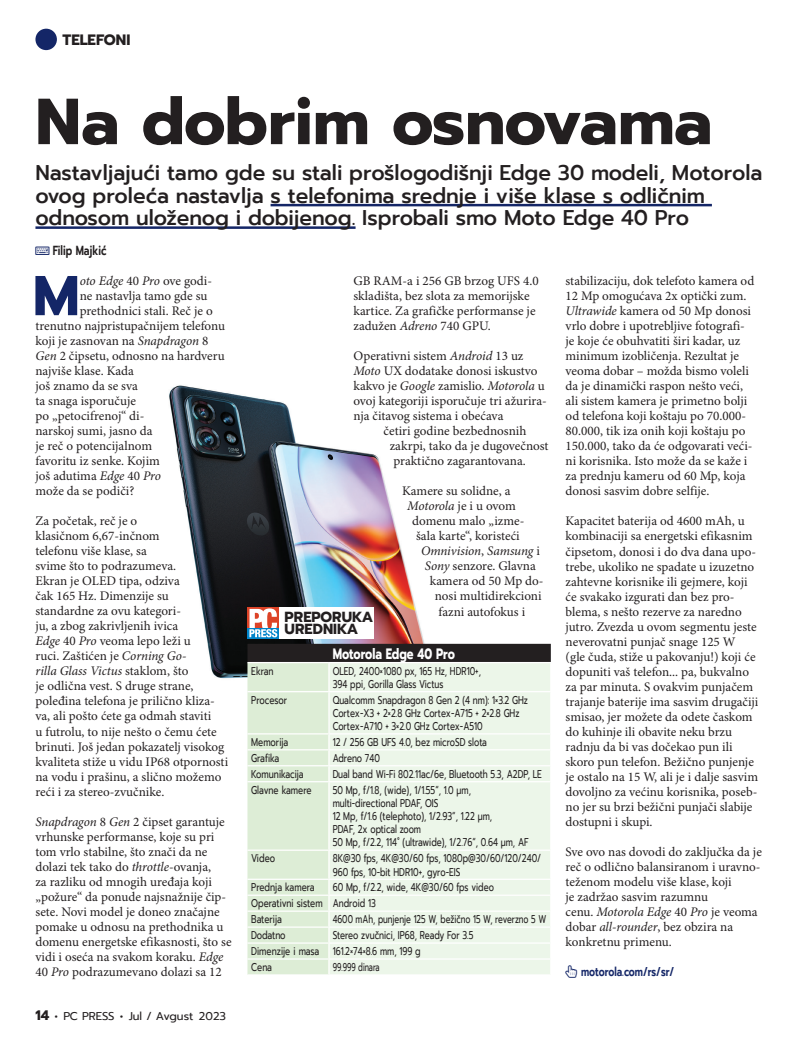
<style>
.page{position:relative;width:798px;height:1053px;background:#fff}
.page>*{position:absolute;margin:0;border:0;box-sizing:border-box;transform-origin:0 0}
.t1{font:700 65px "Prompt";color:#231f20}
.t2{font:700 56px "Prompt";color:#142667}
.t3{font:500 21.25px/22.5px "Prompt";color:#231f20}
.t4{font:700 15px "Prompt";color:#fff;scale:.75 1}
.t5{font:700 15px "Prompt";color:#231f20}
.t6{font:700 14.62px "Prompt";color:#231f20}
.t7{font:13.12px/15px "Minion Pro";color:#231f20}
.t8{font:italic 13.12px "Minion Pro";letter-spacing:-.01em;color:#231f20}
.t9{font:600 13.12px "Prompt";color:#231f20;scale:.75 1}
.t10{font:600 12.5px "Prompt";letter-spacing:-.005em;color:#142667;scale:.75 1}
.t11{font:11.25px/13.1px "Prompt";color:#231f20;scale:.73 1}
.t12{font:11.25px "Prompt";color:#231f20;scale:.75 1}
.t13{font:11.25px "Prompt";color:#231f20;scale:.71 1}
.t14{font:11.25px "Prompt";color:#231f20}
.t15{font:11.25px "Prompt";color:#231f20;scale:.64 1}
.s1{font-style:normal}
.s2{font-style:italic}
.s3{font-weight:700;font-size:13.75px}
.s4{font-weight:700}
</style>
<div class="page">
<img style="left:169px;top:385px;width:256px;height:294px">
<hr style="left:270px;top:204px;width:441px;height:2px;background:#142667">
<hr style="left:35px;top:226px;width:320px;height:3px;background:#142667">
<div style="left:247px;top:607px;width:127px;height:31px;background:#fff"></div>
<div style="left:247px;top:607px;width:32px;height:31px;background:#dd4327"></div>
<svg style="left:247px;top:628px;width:32px;height:10px"></svg>
<svg style="left:249px;top:608px;width:28px;height:29px"></svg>
<svg style="left:247px;top:643px;width:304px;height:331px;background:#dee8da"></svg>
<hr style="left:329px;top:958px;width:222px;height:1px;background:#fff">
<div style="left:35px;top:29px;width:22px;height:21px;background:#142667;border-radius:50%"></div>
<p class="t5" style="left:62px;top:29px;width:69px">tELEFONI</p>
<h1 class="t1" style="left:35px;top:73px;width:678px">Na dobrim osnovama</h1>
<h3 class="t3" style="left:35px;top:162px;width:728px">Nastavljajući tamo gde su stali prošlogodišnji Edge 30 modeli, Motorola ovog proleća nastavlja s telefonima srednje i više klase s odličnim odnosom uloženog i dobijenog. Isprobali smo Moto Edge 40 Pro</h3>
<p class="t9" style="left:53px;top:241px;width:73px">Filip Majkić</p>
<h2 class="t2" style="left:33px;top:253px;width:48px">M</h2>
<p class="t8" style="left:80px;top:273px;width:134px">oto Edge <span class="s1">40</span> Pro <span class="s1">ove godi-</span></p>
<p class="t7" style="left:80px;top:289px;width:129px">ne nastavlja tamo gde su</p>
<p class="t7" style="left:80px;top:304px;width:134px">prethodnici stali. Reč je o</p>
<p class="t7" style="left:35px;top:319px;width:191px">trenutno najpristupačnijem telefonu</p>
<p class="t7" style="left:35px;top:334px;width:174px">koji je zasnovan na <span class="s2">Snapdragon</span> 8</p>
<p class="t7" style="left:35px;top:349px;width:191px"><span class="s2">Gen</span> 2 čipsetu, odnosno na hardveru</p>
<p class="t7" style="left:35px;top:364px;width:100px">najviše klase. Kada</p>
<p class="t7" style="left:35px;top:379px;width:104px">još znamo da se sva</p>
<p class="t7" style="left:35px;top:394px;width:102px">ta snaga isporučuje</p>
<p class="t7" style="left:35px;top:409px;width:110px">po „petocifrenoj“ di-</p>
<p class="t7" style="left:35px;top:424px;width:118px">narskoj sumi, jasno da</p>
<p class="t7" style="left:35px;top:439px;width:118px">je reč o potencijalnom</p>
<p class="t7" style="left:35px;top:454px;width:126px">favoritu iz senke. Kojim</p>
<p class="t7" style="left:35px;top:469px;width:127px">još adutima <span class="s2">Edge</span> 40 <span class="s2">Pro</span></p>
<p class="t7" style="left:35px;top:484px;width:100px">može da se podiči?</p>
<p class="t7" style="left:35px;top:514px;width:194px">Za početak, reč je o<br>klasičnom 6,67-inčnom<br>telefonu više klase, sa<br>svime što to podrazumeva.<br>Ekran je OLED tipa, odziva<br>čak 165 Hz. Dimenzije su standardne za ovu kategori-<br>ju, a zbog zakrivljenih ivica<br><span class="s2">Edge</span> 40 <span class="s2">Pro</span> veoma lepo leži u<br>ruci. Zaštićen je <span class="s2">Corning Go-<br>rilla Glass Victus</span> staklom, što<br>je odlična vest. S druge strane, poleđina telefona je prilično kliza&shy;va, ali pošto ćete ga odmah staviti<br>u futrolu, to nije nešto o čemu ćete brinuti. Još jedan pokazatelj visokog kvaliteta stiže u vidu IP68 otpornosti na vodu i prašinu, a slično možemo reći i za stereo-zvučnike.</p>
<p class="t7" style="left:35px;top:814px;width:198px"><span class="s2">Snapdragon</span> 8 <span class="s2">Gen</span> 2 čipset garantuje vrhunske performanse, koje su pri tom vrlo stabilne, što znači da ne dolazi tek tako do <span class="s2">throttle</span>-ovanja,<br>za razliku od mnogih uređaja koji „požure“ da ponude najsnažnije čip&shy;sete. Novi model je doneo značajne pomake u odnosu na prethodnika u domenu energetske efikasnosti, što se vidi i oseća na svakom koraku. <span class="s2">Edge </span>40 <span class="s2">Pro</span> podrazumevano dolazi sa 12</p>
<p class="t14" style="left:35px;top:1007px;width:192px"><span class="s3">14</span> <span class="s4">•</span> PC PRESS <span class="s4">•</span> Jul / Avgust 2023</p>
<p class="t7" style="left:353px;top:274px;width:187px">GB RAM-a i 256 GB brzog UFS 4.0 skladišta, bez slota za memorijske kartice. Za grafičke performanse je zadužen <span class="s2">Adreno</span> 740 GPU.</p>
<p class="t7" style="left:353px;top:349px;width:171px">Operativni sistem <span class="s2">Android</span> 13 uz</p>
<p class="t7" style="left:353px;top:364px;width:185px"><span class="s2">Moto</span> UX dodatake donosi iskustvo</p>
<p class="t7" style="left:353px;top:379px;width:193px">kakvo je <span class="s2">Google</span> zamislio. <span class="s2">Motorola</span> u</p>
<p class="t7" style="left:353px;top:394px;width:195px">ovoj kategoriji isporučuje tri ažurira-</p>
<p class="t7" style="left:353px;top:409px;width:151px">nja čitavog sistema i obećava</p>
<p class="t7" style="left:383px;top:424px;width:144px">četiri godine bezbednosnih</p>
<p class="t7" style="left:389px;top:439px;width:160px">zakrpi, tako da je dugovečnost</p>
<p class="t7" style="left:393px;top:454px;width:134px">praktično zagarantovana.</p>
<p class="t7" style="left:402px;top:484px;width:110px">Kamere su solidne, a</p>
<p class="t8" style="left:407px;top:498px;width:110px">Motorola <span class="s1">je i u ovom</span></p>
<p class="t7" style="left:412px;top:514px;width:113px">domenu malo „izme-</p>
<p class="t7" style="left:416px;top:529px;width:105px">šala karte“, koristeći</p>
<p class="t8" style="left:421px;top:543px;width:120px">Omnivision<span class="s1">,</span> Samsung <span class="s1">i</span></p>
<p class="t7" style="left:424px;top:559px;width:112px"><span class="s2">Sony</span> senzore. Glavna</p>
<p class="t7" style="left:429px;top:574px;width:115px">kamera od 50 Mp do-</p>
<p class="t7" style="left:434px;top:589px;width:108px">nosi multidirekcioni</p>
<p class="t7" style="left:438px;top:604px;width:88px">fazni autofokus i</p>
<p class="t6" style="left:284px;top:606px;width:11px">PREPOR</p>
<p class="t6" style="left:341px;top:606px;width:22px">UKA</p>
<p class="t6" style="left:284px;top:618px;width:21px">UREDNIKA</p>
<p class="t4" style="left:332px;top:642px;width:164px">Motorola Edge 40 Pro</p>
<p class="t12" style="left:251px;top:662px;width:31px">Ekran</p>
<p class="t11" style="left:332px;top:664px;width:204px">OLED, 2400×1080 px, 165 Hz, HDR10+,<br>394 ppi, Gorilla Glass Victus</p>
<p class="t12" style="left:251px;top:692px;width:50px">Procesor</p>
<p class="t11" style="left:332px;top:693px;width:269px">Qualcomm Snapdragon 8 Gen 2 (4 nm): 1×3.2 GHz<br>Cortex-X3 + 2×2.8 GHz Cortex-A715 + 2×2.8 GHz<br>Cortex-A710 + 3×2.0 GHz Cortex-A510</p>
<p class="t12" style="left:251px;top:734px;width:51px">Memorija</p>
<p class="t11" style="left:332px;top:735px;width:213px">12 / 256 GB UFS 4.0, bez microSD slota</p>
<p class="t12" style="left:251px;top:750px;width:39px">Grafika</p>
<p class="t11" style="left:332px;top:751px;width:66px">Adreno 740</p>
<p class="t12" style="left:251px;top:766px;width:71px">Komunikacija</p>
<p class="t11" style="left:332px;top:767px;width:288px">Dual band Wi-Fi 802.11ac/6e, Bluetooth 5.3, A2DP, LE</p>
<p class="t12" style="left:251px;top:782px;width:82px">Glavne kamere</p>
<p class="t11" style="left:332px;top:783px;width:270px">50 Mp, f/1.8, (wide), 1/1.55“, 1.0 µm, multi-directional PDAF, OIS<br>12 Mp, f/1.6 (telephoto), 1/2.93“, 1.22 µm,<br>PDAF, 2x optical zoom<br>50 Mp, f/2.2, 114˚ (ultrawide), 1/2.76“, 0.64 µm, AF</p>
<p class="t12" style="left:251px;top:850px;width:33px">Video</p>
<p class="t11" style="left:332px;top:851px;width:287px">8K@30 fps, 4K@30/60 fps, 1080p@30/60/120/240/<br>960 fps, 10-bit HDR10+, gyro-EIS</p>
<p class="t12" style="left:251px;top:879px;width:86px">Prednja kamera</p>
<p class="t11" style="left:251px;top:879px;width:334px;line-height:16px;text-indent:81px">60 Mp, f/2.2, wide, 4K@30/60 fps video<br>Operativni sistem Android 13<br>Baterija</p>
<p class="t13" style="left:332px;top:911px;width:302px">4600 mAh, punjenje 125 W, bežično 15 W, reverzno 5 W</p>
<p class="t11" style="left:251px;top:927px;width:306px;line-height:16px;text-indent:81px">Stereo zvučnici, IP68, Ready For 3.5<br>Dimenzije i masa 161.2×74×8.6 mm, 199 g<br>Cena</p>
<p class="t12" style="left:251px;top:927px;width:47px">Dodatno</p>
<p class="t15" style="left:332px;top:959px;width:75px">99.999 dinara</p>
<p class="t7" style="left:565px;top:274px;width:190px">stabilizaciju, dok telefoto kamera od 12 Mp omogućava 2x optički zum.<br><span class="s2">Ultrawide</span> kamera od 50 Mp donosi vrlo dobre i upotrebljive fotografi&shy;je koje će obuhvatiti širi kadar, uz minimum izobličenja. Rezultat je veoma dobar – možda bismo voleli da je dinamički raspon nešto veći, ali sistem kamera je primetno bolji od telefona koji koštaju po 70.000- 80.000, tik iza onih koji koštaju po 150.000, tako da će odgovarati veći&shy;ni korisnika. Isto može da se kaže i za prednju kameru od 60 Mp, koja donosi sasvim dobre selfije.</p>
<p class="t7" style="left:565px;top:514px;width:194px">Kapacitet baterija od 4600 mAh, u kombinaciji sa energetski efikasnim čipsetom, donosi i do dva dana upo&shy;trebe, ukoliko ne spadate u izuzetno zahtevne korisnike ili gejmere, koji će svakako izgurati dan bez pro&shy;blema, s nešto rezerve za naredno jutro. Zvezda u ovom segmentu jeste neverovatni punjač snage 125 W (gle čuda, stiže u pakovanju!) koji će dopuniti vaš telefon... pa, bukvalno za par minuta. S ovakvim punjačem trajanje baterije ima sasvim drugačiji smisao, jer možete da odete časkom do kuhinje ili obavite neku brzu radnju da bi vas dočekao pun ili skoro pun telefon. Bežično punjenje je ostalo na 15 W, ali je i dalje sasvim dovoljno za većinu korisnika, poseb&shy;no jer su brzi bežični punjači slabije dostupni i skupi.</p>
<p class="t7" style="left:565px;top:844px;width:198px">Sve ovo nas dovodi do zaključka da je reč o odlično balansiranom i uravno&shy;teženom modelu više klase, koji<br>je zadržao sasvim razumnu<br>cenu. <span class="s2">Motorola Edge</span> 40 <span class="s2">Pro</span> je veoma dobar <span class="s2">all-rounder</span>, bez obzira na konkretnu primenu.</p>
<p class="t10" style="left:581px;top:961px;width:126px">motorola.com/rs/sr/</p>
</div>
